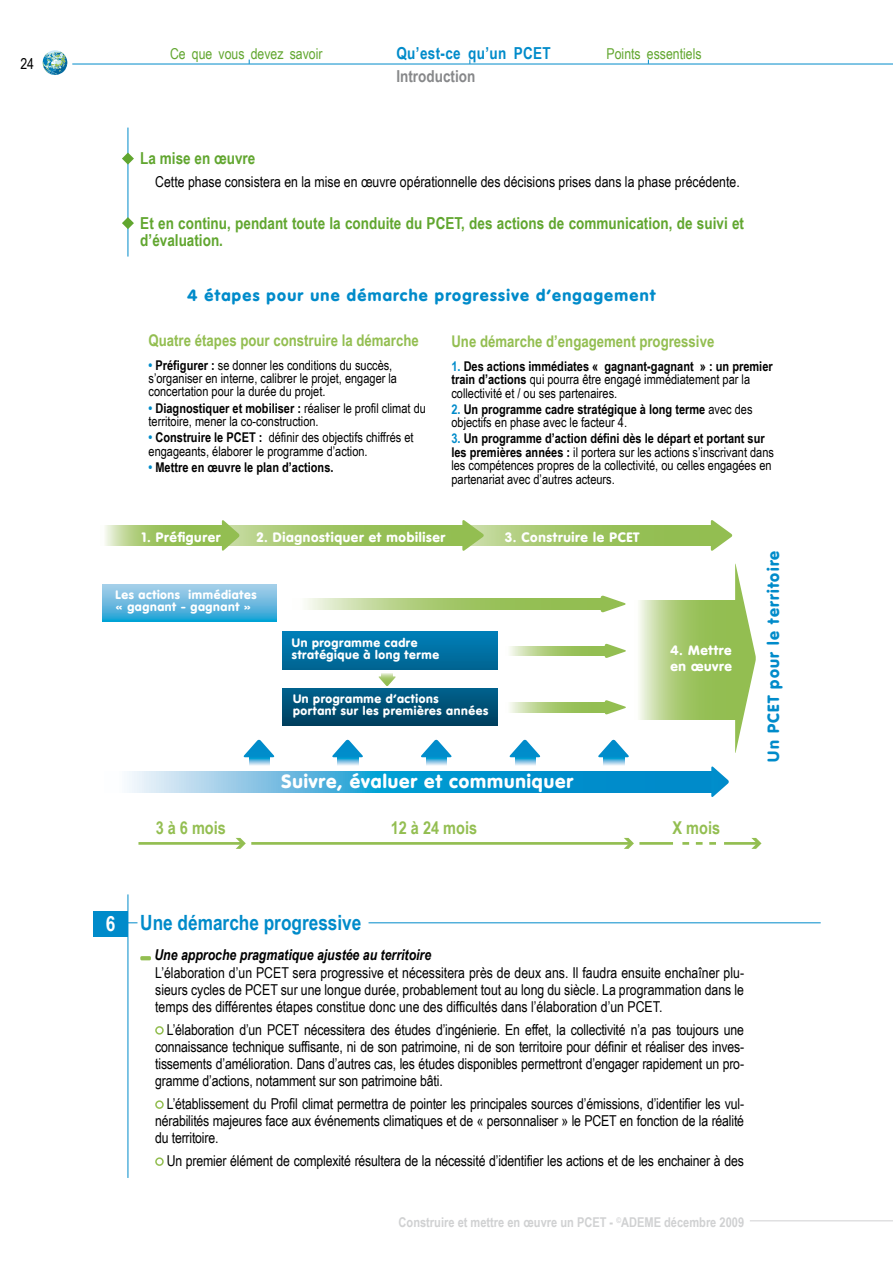
<style>
.page{position:relative;width:893px;height:1263px;background:#fff}
.page>*{position:absolute;margin:0;border:0;box-sizing:border-box;transform-origin:0 0}
.t1{font:700 21px "Arial Narrow";color:#008bca}
.t2{font:700 21px "Arial Narrow";color:#fff}
.t3{font:900 18.75px "VAG Rounded Std";letter-spacing:.05em;color:#fff}
.t4{font:700 17.7px "Arial Narrow";color:#93be51}
.t5{font:700 16.5px/17.2px "Arial Narrow";color:#61a62f}
.t6{font:700 16.5px "Arial Narrow";letter-spacing:.02em;color:#008bca}
.t7{font:700 16.5px "Arial Narrow";color:#87888a}
.t8{font:700 16.05px "Arial Narrow";color:#93be51}
.t9{font:900 16.05px "VAG Rounded Std";letter-spacing:.08em;color:#008bca}
.t10{font:15px/17.2px "Arial Narrow";letter-spacing:-.01em;color:#000;text-align:justify}
.t11{font:italic 700 15px "Arial Narrow";color:#000}
.t12{font:15px "Arial Narrow";color:#61a62f}
.t13{font:13.5px/13.5px "Arial Narrow";color:#000}
.t14{font:900 13.5px/16px "VAG Rounded Std";letter-spacing:.05em;color:#fff}
.t15{font:700 13.5px "Arial Narrow";color:#d0d1d2}
.t16{font:700 13.5px "Arial Narrow";color:#000}
.t17{font:900 12.15px/12.1px "VAG Rounded Std";letter-spacing:.05em;color:#fff}
.s1{font-weight:700;color:#008bca}
.s2{font-weight:700}
.s3{color:#008bca}
</style>
<div class="page">
<svg style="left:484px;top:525px;width:227px;height:21px;background:#a0c565"></svg>
<svg style="left:711px;top:520px;width:21px;height:31px"></svg>
<svg style="left:305px;top:598px;width:295px;height:12px;background:#aecd7c"></svg>
<svg style="left:601px;top:595px;width:25px;height:18px"></svg>
<svg style="left:510px;top:646px;width:95px;height:10px"></svg>
<svg style="left:605px;top:643px;width:21px;height:15px"></svg>
<svg style="left:510px;top:703px;width:95px;height:9px"></svg>
<svg style="left:605px;top:700px;width:21px;height:15px"></svg>
<svg style="left:240px;top:525px;width:222px;height:21px;background:#9fc464"></svg>
<svg style="left:462px;top:520px;width:22px;height:31px"></svg>
<hr style="left:138px;top:842px;width:104px;height:3px;background:#93be51">
<svg style="left:236px;top:838px;width:10px;height:11px"></svg>
<hr style="left:251px;top:842px;width:379px;height:3px;background:#93be51">
<svg style="left:624px;top:838px;width:10px;height:11px"></svg>
<hr style="left:639px;top:842px;width:34px;height:3px;background:#93be51">
<svg style="left:682px;top:842px;width:34px;height:3px"></svg>
<hr style="left:724px;top:842px;width:34px;height:3px;background:#93be51">
<svg style="left:751px;top:838px;width:10px;height:11px"></svg>
<svg style="left:105px;top:525px;width:117px;height:21px;background:#a6c970"></svg>
<svg style="left:222px;top:520px;width:18px;height:31px"></svg>
<svg style="left:102px;top:584px;width:175px;height:38px;background:#65b9df"></svg>
<div style="left:282px;top:631px;width:215px;height:38px;background:linear-gradient(to bottom,#0080ba,#006593)"></div>
<div style="left:282px;top:688px;width:215px;height:38px;background:linear-gradient(to bottom,#00628e,#003f5e)"></div>
<svg style="left:639px;top:601px;width:96px;height:119px;background:#adcc7a"></svg>
<svg style="left:735px;top:563px;width:21px;height:190px"></svg>
<svg style="left:127px;top:772px;width:584px;height:20px;background:#3aa9d8"></svg>
<svg style="left:711px;top:766px;width:18px;height:31px"></svg>
<svg style="left:249px;top:757px;width:20px;height:9px"></svg>
<svg style="left:243px;top:740px;width:32px;height:17px"></svg>
<svg style="left:338px;top:757px;width:20px;height:9px"></svg>
<svg style="left:332px;top:740px;width:31px;height:17px"></svg>
<svg style="left:378px;top:673px;width:18px;height:13px"></svg>
<svg style="left:426px;top:757px;width:21px;height:9px"></svg>
<svg style="left:421px;top:740px;width:31px;height:17px"></svg>
<svg style="left:515px;top:757px;width:20px;height:9px"></svg>
<svg style="left:509px;top:740px;width:32px;height:17px"></svg>
<svg style="left:604px;top:757px;width:20px;height:9px"></svg>
<svg style="left:598px;top:740px;width:31px;height:17px"></svg>
<hr style="left:128px;top:128px;width:1px;height:129px;background:#008bca">
<hr style="left:128px;top:894px;width:1px;height:284px;background:#008bca">
<svg style="left:43px;top:50px;width:25px;height:25px"></svg>
<hr style="left:750px;top:1220px;width:143px;height:1px;background:#d0d1d2">
<hr style="left:72px;top:64px;width:821px;height:1px;background:#008bca">
<svg style="left:140px;top:956px;width:11px;height:4px"></svg>
<div style="left:155px;top:1026px;width:9px;height:9px;border:2px solid #93be51;border-radius:50%"></div>
<div style="left:155px;top:1100px;width:9px;height:9px;border:2px solid #93be51;border-radius:50%"></div>
<div style="left:155px;top:1157px;width:9px;height:9px;border:2px solid #93be51;border-radius:50%"></div>
<svg style="left:122px;top:153px;width:12px;height:12px"></svg>
<svg style="left:122px;top:217px;width:12px;height:12px"></svg>
<div style="left:94px;top:911px;width:34px;height:25px;background:#008bca"></div>
<hr style="left:369px;top:922px;width:452px;height:1px;background:#008bca">
<p class="t10" style="left:20px;top:55px;width:15px">24</p>
<p class="t12" style="left:170px;top:42px;width:154px">Ce que vous devez savoir</p>
<p class="t6" style="left:396px;top:40px;width:156px">Qu’est-ce qu’un PCET</p>
<p class="t12" style="left:607px;top:42px;width:97px">Points essentiels</p>
<p class="t7" style="left:396px;top:64px;width:80px">Introduction</p>
<p class="t5" style="left:140px;top:149px;width:117px">La mise en œuvre</p>
<p class="t10" style="left:155px;top:172px;width:586px">Cette phase consistera en la mise en œuvre opérationnelle des décisions prises dans la phase précédente.</p>
<p class="t5" style="left:140px;top:214px;width:605px">Et en continu, pendant toute la conduite du PCET, des actions de communication, de suivi et d’évaluation.</p>
<p class="t9" style="left:188px;top:285px;width:469px">4 étapes pour une démarche progressive d’engagement</p>
<p class="t8" style="left:149px;top:328px;width:272px">Quatre étapes pour construire la démarche</p>
<p class="t13" style="left:149px;top:358px;width:250px"><span class="s1">•</span> <span class="s2">Préfigurer :</span> se donner les conditions du succès, s’organiser en interne, calibrer le projet, engager la concertation pour la durée du projet.</p>
<p class="t13" style="left:149px;top:401px;width:279px"><span class="s1">•</span> <span class="s2">Diagnostiquer et mobiliser :</span> réaliser le profil climat du territoire, mener la co-construction.</p>
<p class="t13" style="left:149px;top:430px;width:267px"><span class="s1">•</span> <span class="s2">Construire le PCET :</span> définir des objectifs chiffrés et engageants, élaborer le programme d’action.</p>
<p class="t16" style="left:149px;top:457px;width:187px"><span class="s3">•</span> Mettre en œuvre le plan d’actions.</p>
<p class="t8" style="left:451px;top:329px;width:264px">Une démarche d’engagement progressive</p>
<p class="t13" style="left:451px;top:359px;width:323px"><span class="s1">1.</span> <span class="s2">Des actions immédiates « gagnant-gagnant » : un premier train d’actions</span> qui pourra être engagé immédiatement par la collectivité et / ou ses partenaires.</p>
<p class="t13" style="left:451px;top:402px;width:303px"><span class="s1">2.</span> <span class="s2">Un programme cadre stratégique à long terme</span> avec des objectifs en phase avec le facteur 4.</p>
<p class="t13" style="left:451px;top:431px;width:324px"><span class="s1">3.</span> <span class="s2">Un programme d’action défini dès le départ et portant sur les premières années :</span> il portera sur les actions s’inscrivant dans les compétences propres de la collectivité, ou celles engagées en partenariat avec d’autres acteurs.</p>
<p class="t14" style="left:142px;top:529px;width:80px">1. Préfigurer</p>
<p class="t14" style="left:257px;top:529px;width:190px">2. Diagnostiquer et mobiliser</p>
<p class="t14" style="left:505px;top:529px;width:136px">3. Construire le PCET</p>
<p class="t17" style="left:116px;top:589px;width:142px">Les actions immédiates « gagnant - gagnant »</p>
<p class="t17" style="left:292px;top:637px;width:149px">Un programme cadre stratégique à long terme</p>
<p class="t17" style="left:293px;top:693px;width:197px">Un programme d’actions<br>portant sur les premières années</p>
<p class="t3" style="left:281px;top:770px;width:293px">Suivre, évaluer et communiquer</p>
<p class="t14" style="left:670px;top:643px;width:63px">4. Mettre en œuvre</p>
<p class="t4" style="left:156px;top:814px;width:72px">3 à 6 mois</p>
<p class="t4" style="left:391px;top:814px;width:88px">12 à 24 mois</p>
<p class="t4" style="left:672px;top:814px;width:49px">X mois</p>
<p class="t9" style="left:764px;top:762px;width:213px;rotate:-90deg">Un PCET pour le territoire</p>
<h1 class="t2" style="left:106px;top:908px;width:11px">6</h1>
<h1 class="t1" style="left:140px;top:907px;width:223px">Une démarche progressive</h1>
<p class="t11" style="left:154px;top:944px;width:278px">Une approche pragmatique ajustée au territoire</p>
<p class="t10" style="left:155px;top:963px;width:590px">L’élaboration d’un PCET sera progressive et nécessitera près de deux ans. Il faudra ensuite enchaîner plu&shy;sieurs cycles de PCET sur une longue durée, probablement tout au long du siècle. La programmation dans le temps des différentes étapes constitue donc une des difficultés dans l’élaboration d’un PCET.</p>
<p class="t10" style="left:155px;top:1020px;width:590px;text-indent:12px">L’élaboration d’un PCET nécessitera des études d’ingénierie. En effet, la collectivité n’a pas toujours une connaissance technique suffisante, ni de son patrimoine, ni de son territoire pour définir et réaliser des inves&shy;tissements d’amélioration. Dans d’autres cas, les études disponibles permettront d’engager rapidement un pro&shy;gramme d’actions, notamment sur son patrimoine bâti.</p>
<p class="t10" style="left:155px;top:1094px;width:590px;text-indent:12px">L’établissement du Profil climat permettra de pointer les principales sources d’émissions, d’identifier les vul&shy;nérabilités majeures face aux événements climatiques et de « personnaliser » le PCET en fonction de la réalité du territoire.</p>
<p class="t10" style="left:167px;top:1151px;width:579px">Un premier élément de complexité résultera de la nécessité d’identifier les actions et de les enchainer à des</p>
<p class="t15" style="left:399px;top:1212px;width:347px">Construire et mettre en œuvre un PCET - <sup>©</sup>ADEME décembre 2009</p>
</div>
